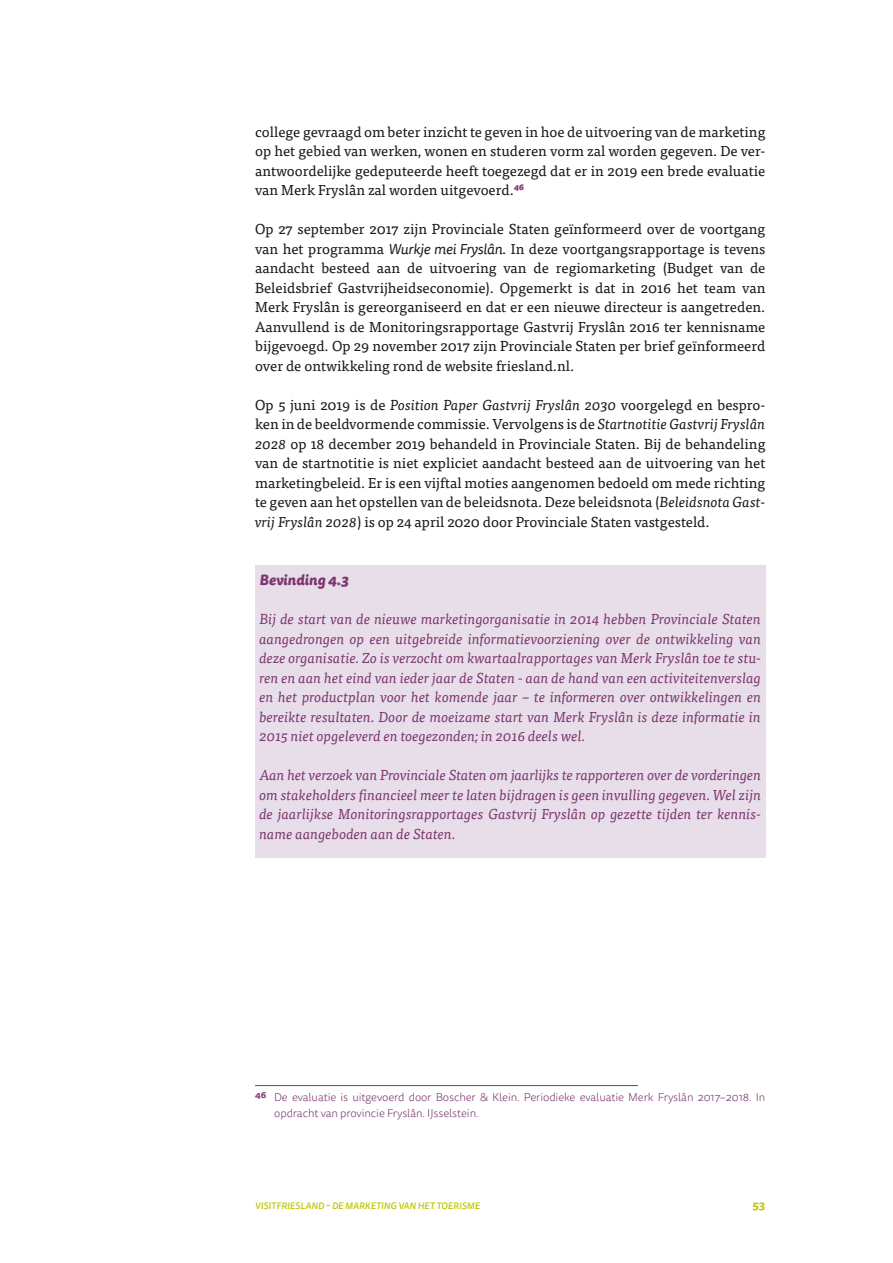
<style>
.page{position:relative;width:893px;height:1263px;background:#fff}
.page>*{position:absolute;margin:0;border:0;box-sizing:border-box;transform-origin:0 0}
.t1{font:14.4px/19.5px "Tisa OT";color:#1a171c;text-align:justify}
.intermezzo{font:italic 14.4px/19.5px "Tisa OT";color:#7c376f;text-align:justify}
.intermezzo_titel{font:italic 800 14.4px "Tisa Sans OT";color:#7c376f}
.voetnoottekst{font:300 11.4px/15.9px "Tisa Sans OT";letter-spacing:-.01em;color:#7c376f}
.t2{font:700 11.4px "Tisa Sans OT";color:#bdc600}
.t3{font:italic 500 9.3px "Tisa Sans OT";letter-spacing:.01em;color:#bdc600}
.s1{font-family:"Tisa Sans OT";font-style:italic}
.s2{font-style:italic}
</style>
<div class="page">
<div style="left:255px;top:565px;width:510px;height:293px;background:#e8dee9"></div>
<hr style="left:255px;top:1085px;width:383px;height:1px;background:#7c376f">
<p class="t1" style="left:255px;top:122px;width:512px">college gevraagd om beter inzicht te geven in hoe de uitvoering van de marketing op het gebied van werken, wonen en studeren vorm zal worden gegeven. De ver&shy;antwoordelijke gedeputeerde heeft toegezegd dat er in 2019 een brede evaluatie van Merk Fryslân zal worden uitgevoerd.<sup>46</sup></p>
<p class="t1" style="left:255px;top:219px;width:512px">Op 27 september 2017 zijn Provinciale Staten geïnformeerd over de voortgang van het programma <span class="s1">Wurkje mei Fryslân</span>. In deze voortgangsrapportage is tevens aandacht besteed aan de uitvoering van de regiomarketing (Budget van de Beleidsbrief Gastvrijheidseconomie). Opgemerkt is dat in 2016 het team van Merk Fryslân is gereorganiseerd en dat er een nieuwe directeur is aangetreden.<br>Aanvullend is de Monitoringsrapportage Gastvrij Fryslân 2016 ter kennisname bijgevoegd. Op 29 november 2017 zijn Provinciale Staten per brief geïnformeerd over de ontwikkeling rond de website friesland.nl.</p>
<p class="t1" style="left:255px;top:395px;width:512px">Op 5 juni 2019 is de <span class="s2">Position Paper Gastvrij Fryslân 2030</span> voorgelegd en bespro&shy;ken in de beeldvormende commissie. Vervolgens is de <span class="s2">Startnotitie Gastvrij Fryslân 2028</span> op 18 december 2019 behandeld in Provinciale Staten. Bij de behandeling van de startnotitie is niet expliciet aandacht besteed aan de uitvoering van het marketingbeleid. Er is een vijftal moties aangenomen bedoeld om mede richting te geven aan het opstellen van de beleidsnota. Deze beleidsnota (<span class="s2">Beleidsnota Gast&shy;vrij Fryslân 2028</span>) is op 24 april 2020 door Provinciale Staten vastgesteld.</p>
<p class="intermezzo_titel" style="left:259px;top:570px;width:91px">Bevinding 4.3</p>
<p class="intermezzo" style="left:259px;top:609px;width:503px">Bij de start van de nieuwe marketingorganisatie in 2014 hebben Provinciale Staten aangedrongen op een uitgebreide informatievoorziening over de ontwikkeling van deze organisatie. Zo is verzocht om kwartaalrapportages van Merk Fryslân toe te stu&shy;ren en aan het eind van ieder jaar de Staten - aan de hand van een activiteitenverslag en het productplan voor het komende jaar – te informeren over ontwikkelingen en bereikte resultaten. Door de moeizame start van Merk Fryslân is deze informatie in 2015 niet opgeleverd en toegezonden; in 2016 deels wel.</p>
<p class="intermezzo" style="left:259px;top:765px;width:503px">Aan het verzoek van Provinciale Staten om jaarlijks te rapporteren over de vorderingen om stakeholders financieel meer te laten bijdragen is geen invulling gegeven. Wel zijn de jaarlijkse Monitoringsrapportages Gastvrij Fryslân op gezette tijden ter kennis&shy;name aangeboden aan de Staten.</p>
<p class="voetnoottekst" style="left:274px;top:1090px;width:493px;text-indent:-19px"><sup>46</sup> De evaluatie is uitgevoerd door Boscher &amp; Klein. Periodieke evaluatie Merk Fryslân 2017–2018. In opdracht van provincie Fryslân. IJsselstein.</p>
<p class="t3" style="left:255px;top:1200px;width:226px">VISITFRIESLAND – DE MARKETING VAN HET TOERISME</p>
<p class="t2" style="left:752px;top:1198px;width:14px">53</p>
</div>
